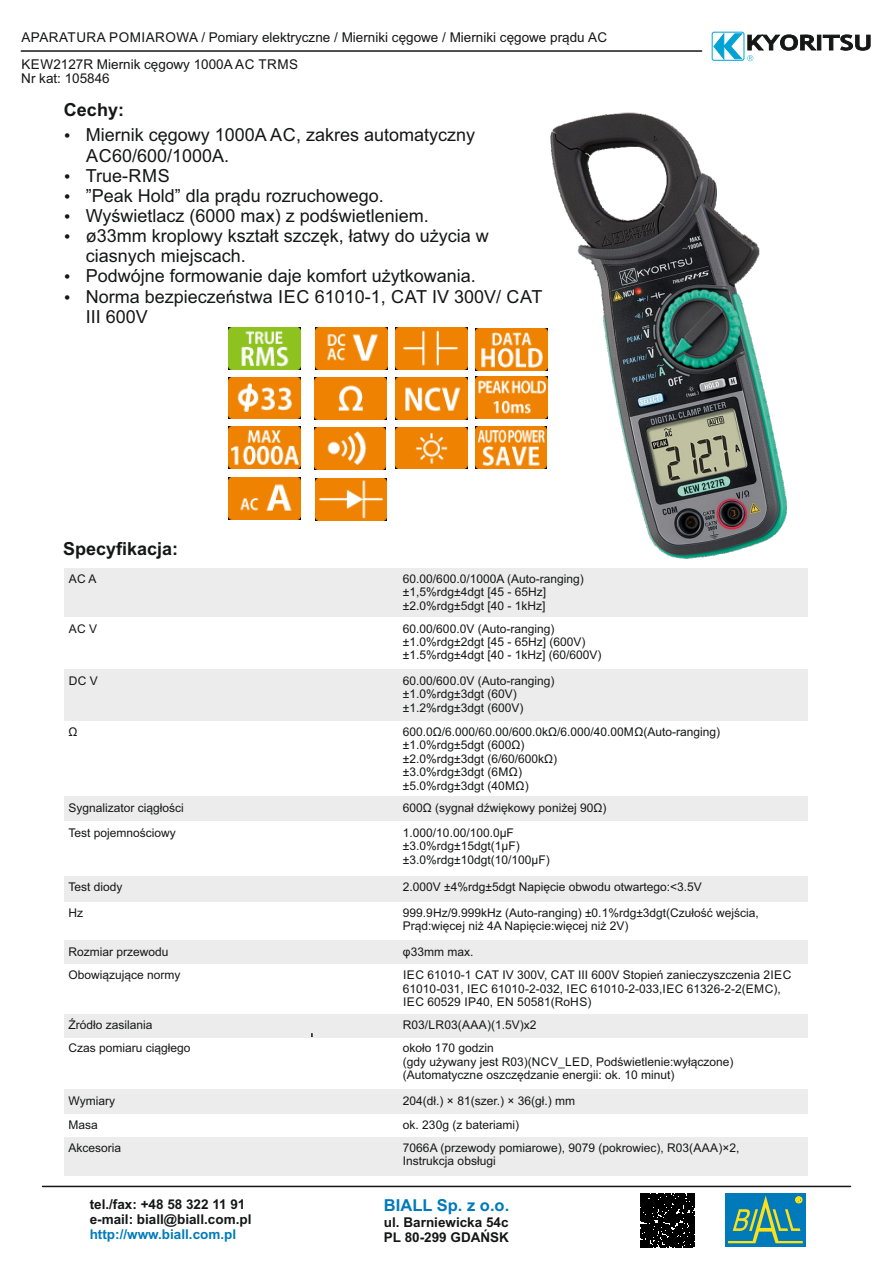
<style>
.page{position:relative;width:893px;height:1263px;background:#fff}
.page>*{position:absolute;margin:0;border:0;box-sizing:border-box;transform-origin:0 0}
.t1{font:18px/20.1px "Arial";color:#151616}
.t2{font:700 18px "Arial";color:#151616}
.t3{font:700 16.5px "Arial";color:#007abb}
.t4{font:13.5px/14.1px "Arial";color:#151616}
.t5{font:700 13.5px/15.1px "Arial";color:#151616}
.t6{font:700 13.5px "Arial";color:#007abb}
.t7{font:12px/13.4px "Arial";color:#151616}
.s1{font-family:"Microsoft Sans Serif"}
</style>
<div class="page">
<hr style="left:21px;top:50px;width:681px;height:2px;background:#151616">
<svg style="left:712px;top:32px;width:32px;height:29px"></svg>
<svg style="left:713px;top:32px;width:158px;height:29px"></svg>
<hr style="left:43px;top:1186px;width:807px;height:1px;background:#151616">
<div style="left:725px;top:1193px;width:81px;height:54px;background:#007abb"></div>
<svg style="left:728px;top:1195px;width:75px;height:48px"></svg>
<svg style="left:641px;top:1193px;width:53px;height:54px;background:#111"></svg>
<div style="left:64px;top:568px;width:335px;height:49px;background:#ececec"></div>
<div style="left:399px;top:568px;width:408px;height:49px;background:#ececec"></div>
<div style="left:64px;top:670px;width:335px;height:51px;background:#ececec"></div>
<div style="left:399px;top:670px;width:408px;height:51px;background:#ececec"></div>
<div style="left:64px;top:796px;width:335px;height:26px;background:#ececec"></div>
<div style="left:399px;top:796px;width:408px;height:26px;background:#ececec"></div>
<div style="left:64px;top:876px;width:335px;height:25px;background:#ececec"></div>
<div style="left:399px;top:876px;width:408px;height:25px;background:#ececec"></div>
<div style="left:64px;top:940px;width:335px;height:24px;background:#ececec"></div>
<div style="left:399px;top:940px;width:408px;height:24px;background:#ececec"></div>
<div style="left:64px;top:1014px;width:335px;height:23px;background:#ececec"></div>
<div style="left:399px;top:1014px;width:408px;height:23px;background:#ececec"></div>
<div style="left:64px;top:1090px;width:335px;height:24px;background:#ececec"></div>
<div style="left:399px;top:1090px;width:408px;height:24px;background:#ececec"></div>
<div style="left:64px;top:1136px;width:335px;height:39px;background:#ececec"></div>
<div style="left:399px;top:1136px;width:408px;height:39px;background:#ececec"></div>
<img style="left:229px;top:328px;width:71px;height:42px">
<img style="left:229px;top:377px;width:71px;height:42px">
<img style="left:229px;top:427px;width:71px;height:42px">
<img style="left:228px;top:478px;width:72px;height:42px">
<img style="left:315px;top:328px;width:72px;height:42px">
<img style="left:315px;top:377px;width:71px;height:42px">
<img style="left:314px;top:427px;width:72px;height:42px">
<img style="left:315px;top:478px;width:72px;height:42px">
<img style="left:396px;top:327px;width:72px;height:42px">
<img style="left:396px;top:377px;width:71px;height:42px">
<img style="left:396px;top:427px;width:71px;height:42px">
<img style="left:476px;top:328px;width:18px;height:42px">
<img style="left:476px;top:377px;width:18px;height:42px">
<img style="left:475px;top:427px;width:19px;height:42px">
<img style="left:494px;top:112px;width:314px;height:493px">
<p class="t4" style="left:22px;top:31px;width:587px">APARATURA POMIAROWA / Pomiary elektryczne / Mierniki cęgowe / Mierniki cęgowe prądu AC</p>
<p class="t4" style="left:21px;top:58px;width:278px">KEW2127R Miernik cęgowy 1000A AC TRMS<br>Nr kat: 105846</p>
<h1 class="t2" style="left:64px;top:103px;width:62px">Cechy:</h1>
<h1 class="t1" style="left:86px;top:127px;width:391px;text-indent:-22px">• Miernik cęgowy 1000A AC, zakres automatyczny<br>AC60/600/1000A.</h1>
<h1 class="t1" style="left:64px;top:167px;width:107px">• True-RMS</h1>
<h1 class="t1" style="left:64px;top:187px;width:322px">• ”Peak Hold” dla prądu rozruchowego.</h1>
<h1 class="t1" style="left:64px;top:207px;width:366px">• Wyświetlacz (6000 max) z podświetleniem.</h1>
<h1 class="t1" style="left:86px;top:227px;width:405px;text-indent:-22px">• ø33mm kroplowy kształt szczęk, łatwy do użycia w ciasnych miejscach.</h1>
<h1 class="t1" style="left:64px;top:267px;width:414px">• Podwójne formowanie daje komfort użytkowania.</h1>
<h1 class="t1" style="left:86px;top:288px;width:458px;text-indent:-22px">• Norma bezpieczeństwa IEC 61010-1, CAT <span class="s1">Ⅳ</span> 300V/ CAT<br><span class="s1">Ⅲ</span> 600V</h1>
<h1 class="t2" style="left:63px;top:542px;width:117px">Specyfikacja:</h1>
<p class="t7" style="left:69px;top:573px;width:29px">ACA</p>
<p class="t7" style="left:403px;top:573px;width:182px">60.00/600.0/1000A (Auto-ranging) ±1,5%rdg±4dgt [45 - 65Hz] ±2.0%rdg±5dgt [40 - 1kHz]</p>
<p class="t7" style="left:69px;top:623px;width:30px">AC V</p>
<p class="t7" style="left:403px;top:623px;width:200px">60.00/600.0V (Auto-ranging) ±1.0%rdg±2dgt [45 - 65Hz] (600V) ±1.5%rdg±4dgt [40 - 1kHz] (60/600V)</p>
<p class="t7" style="left:69px;top:675px;width:31px">DC V</p>
<p class="t7" style="left:403px;top:675px;width:153px">60.00/600.0V (Auto-ranging) ±1.0%rdg±3dgt (60V) ±1.2%rdg±3dgt (600V)</p>
<p class="t7" style="left:68px;top:726px;width:10px">Ω</p>
<p class="t7" style="left:403px;top:726px;width:319px">600.0Ω/6.000/60.00/600.0kΩ/6.000/40.00MΩ(Auto-ranging) ±1.0%rdg±5dgt (600Ω)<br>±2.0%rdg±3dgt (6/60/600kΩ)<br>±3.0%rdg±3dgt (6MΩ)<br>±5.0%rdg±3dgt (40MΩ)</p>
<p class="t7" style="left:68px;top:802px;width:117px">Sygnalizator ciągłości</p>
<p class="t7" style="left:403px;top:802px;width:205px">600Ω (sygnał dźwiękowy poniżej 90Ω)</p>
<p class="t7" style="left:68px;top:827px;width:109px">Test pojemnościowy</p>
<p class="t7" style="left:403px;top:827px;width:148px">1.000/10.00/100.0μF ±3.0%rdg±15dgt(1μF) ±3.0%rdg±10dgt(10/100μF)</p>
<p class="t7" style="left:68px;top:881px;width:56px">Test diody</p>
<p class="t7" style="left:403px;top:881px;width:301px">2.000V ±4%rdg±5dgt Napięcie obwodu otwartego:&lt;3.5V</p>
<p class="t7" style="left:68px;top:907px;width:16px">Hz</p>
<p class="t7" style="left:403px;top:907px;width:357px">999.9Hz/9.999kHz (Auto-ranging) ±0.1%rdg±3dgt(Czułość wejścia,<br>Prąd:więcej niż 4A Napięcie:więcej niż 2V)</p>
<p class="t7" style="left:68px;top:946px;width:102px">Rozmiar przewodu</p>
<p class="t7" style="left:403px;top:946px;width:72px">φ33mm max.</p>
<p class="t7" style="left:68px;top:969px;width:114px">Obowiązujące normy</p>
<p class="t7" style="left:403px;top:970px;width:390px">IEC 61010-1 CAT <span class="s1">Ⅳ</span> 300V, CAT <span class="s1">Ⅲ</span> 600V Stopień zanieczyszczenia 2IEC<br>61010-031, IEC 61010-2-032, IEC 61010-2-033,IEC 61326-2-2(EMC),<br>IEC 60529 IP40, EN 50581(RoHS)</p>
<p class="t7" style="left:68px;top:1020px;width:86px">Źródło zasilania</p>
<p class="t7" style="left:403px;top:1020px;width:135px">R03/LR03(AAA)(1.5V)x2</p>
<p class="t7" style="left:68px;top:1043px;width:124px">Czas pomiaru ciągłego</p>
<p class="t7" style="left:403px;top:1043px;width:332px">około 170 godzin<br>(gdy używany jest R03)(NCV_LED, Podświetlenie:wyłączone) (Automatyczne oszczędzanie energii: ok. 10 minut)</p>
<p class="t7" style="left:68px;top:1095px;width:48px">Wymiary</p>
<p class="t7" style="left:403px;top:1095px;width:174px">204(dł.) × 81(szer.) × 36(gł.) mm</p>
<p class="t7" style="left:68px;top:1119px;width:31px">Masa</p>
<p class="t7" style="left:403px;top:1119px;width:118px">ok. 230g (z bateriami)</p>
<p class="t7" style="left:68px;top:1142px;width:54px">Akcesoria</p>
<p class="t7" style="left:403px;top:1142px;width:338px">7066A (przewody pomiarowe), 9079 (pokrowiec), R03(AAA)×2,<br>Instrukcja obsługi</p>
<p class="t5" style="left:90px;top:1198px;width:163px">tel./fax: +48 58 322 11 91 e-mail: biall@biall.com.pl</p>
<p class="t6" style="left:90px;top:1229px;width:148px">http://www.biall.com.pl</p>
<h2 class="t3" style="left:384px;top:1199px;width:127px">BIALL Sp. z o.o.</h2>
<p class="t5" style="left:384px;top:1215px;width:127px">ul. Barniewicka 54c<br>PL 80-299 GDAŃSK</p>
</div>
